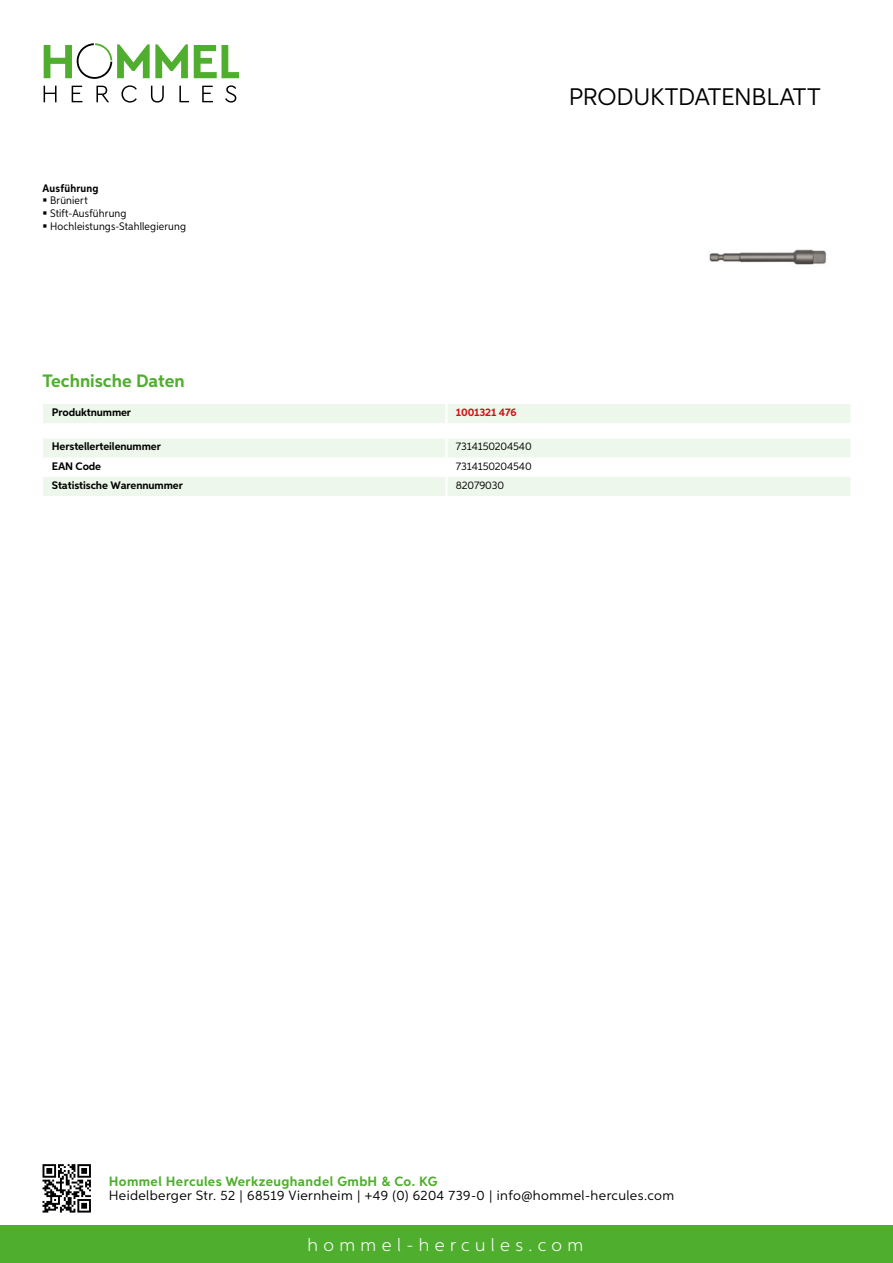
<style>
.page{position:relative;width:893px;height:1263px;background:#fff}
.page>*{position:absolute;margin:0;border:0;box-sizing:border-box;transform-origin:0 0}
.t1{font:24px "Aspira";letter-spacing:-.01em;color:#000}
.t2{font:300 18px "Aspira";letter-spacing:.3em;color:#fff}
.t3{font:700 18px "Aspira";color:#50ae2f}
.t4{font:13.5px "Aspira";letter-spacing:.03em;color:#000}
.t5{font:700 13.5px "Aspira";letter-spacing:.03em;color:#50ae2f}
.t6{font:700 10.95px "Aspira";letter-spacing:-.01em;color:#000}
.t7{font:10.95px/12.8px "Aspira Nar";letter-spacing:.015em;color:#000}
.t8{font:10.95px "Aspira";letter-spacing:-.01em;color:#000}
.t9{font:700 10.95px "Aspira";letter-spacing:-.01em;color:#cd1013}
.t10{font:700 10.95px "Aspira Nar";letter-spacing:.02em;color:#000}
</style>
<div class="page">
<div style="left:0;top:1226px;width:893px;height:37px;background:#50ae2f"></div>
<svg style="left:43px;top:1164px;width:48px;height:48px"></svg>
<svg style="left:194px;top:45px;width:45px;height:33px"></svg>
<svg style="left:44px;top:43px;width:144px;height:36px"></svg>
<svg style="left:44px;top:86px;width:13px;height:16px"></svg>
<svg style="left:72px;top:86px;width:10px;height:16px"></svg>
<svg style="left:96px;top:86px;width:13px;height:16px"></svg>
<svg style="left:121px;top:85px;width:16px;height:18px"></svg>
<svg style="left:151px;top:86px;width:13px;height:17px"></svg>
<svg style="left:179px;top:86px;width:10px;height:16px"></svg>
<svg style="left:202px;top:86px;width:11px;height:16px"></svg>
<svg style="left:225px;top:85px;width:11px;height:18px"></svg>
<div style="left:43px;top:404px;width:807px;height:19px;background:#eef7eb"></div>
<hr style="left:445px;top:404px;width:3px;height:19px;background:#fff">
<svg style="left:43px;top:439px;width:807px;height:57px"></svg>
<hr style="left:445px;top:477px;width:3px;height:19px;background:#fff">
<img style="left:709px;top:249px;width:118px;height:16px">
<p class="t10" style="left:43px;top:181px;width:58px">Ausführung</p>
<p class="t7" style="left:50px;top:194px;width:137px">Brüniert<br>Stift-Ausführung<br>Hochleistungs-Stahllegierung</p>
<h1 class="t1" style="left:569px;top:82px;width:253px">Produktdatenblatt</h1>
<h2 class="t3" style="left:43px;top:370px;width:144px">Technische Daten</h2>
<p class="t6" style="left:52px;top:405px;width:81px">Produktnummer</p>
<p class="t9" style="left:456px;top:405px;width:62px">1001321 476</p>
<p class="t6" style="left:52px;top:440px;width:111px">Herstellerteilenummer</p>
<p class="t8" style="left:456px;top:440px;width:77px">7314150204540</p>
<p class="t6" style="left:52px;top:459px;width:51px">EAN Code</p>
<p class="t8" style="left:456px;top:459px;width:77px">7314150204540</p>
<p class="t6" style="left:52px;top:478px;width:132px">Statistische Warennummer</p>
<p class="t8" style="left:456px;top:478px;width:50px">82079030</p>
<p class="t5" style="left:109px;top:1172px;width:330px">Hommel Hercules Werkzeughandel GmbH &amp; Co. KG</p>
<p class="t4" style="left:109px;top:1187px;width:567px">Heidelberger Str. 52 | 68519 Viernheim | +49 (0) 6204 739-0 | info@hommel-hercules.com</p>
<h2 class="t2" style="left:307px;top:1234px;width:277px">hommel-hercules.com</h2>
</div>
